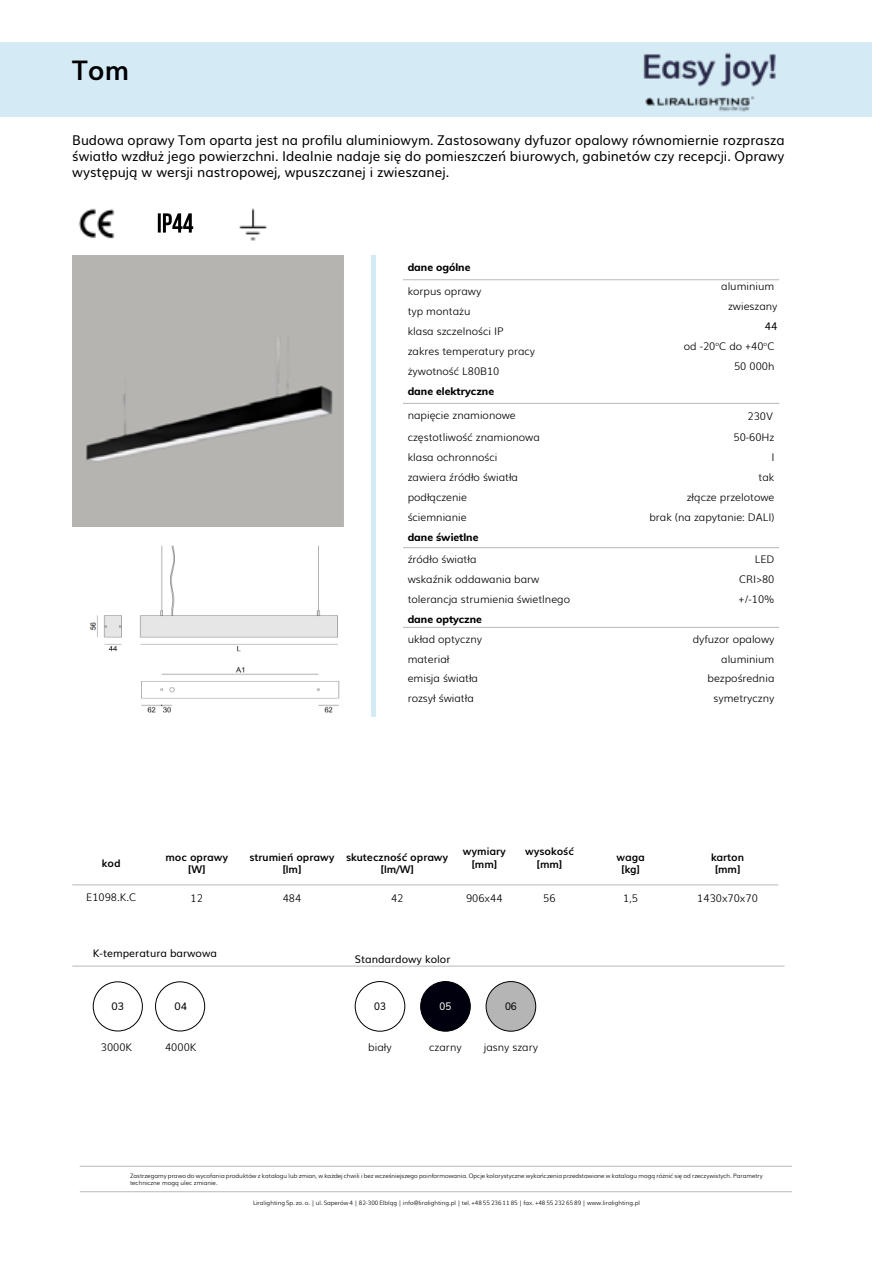
<style>
.page{position:relative;width:893px;height:1263px;background:#fff}
.page>*{position:absolute;margin:0;border:0;box-sizing:border-box;transform-origin:0 0}
.t1{font:700 27px "Muli";color:#000}
.t2{font:700 18px "Muli";color:#000}
.t3{font:13.5px/16.2px "Muli";color:#000;text-align:justify}
.t4{font:300 10.5px/20px "Muli";color:#000;text-align:right}
.t5{font:700 10.5px/12.6px "Muli";color:#000;text-align:center}
.t6{font:800 10.5px "Muli";color:#000}
.t7{font:10.5px "Muli";color:#000}
.t8{font:500 10.5px "Muli";color:#000}
.t9{font:500 10.5px "Muli";color:#000;scale:.94 1}
.t10{font:500 10.5px "Muli";color:#fff;scale:.94 1}
.t11{font:300 6px/7.2px "Muli";color:#000}
.s1{font-weight:400}
</style>
<div class="page">
<img style="left:78px;top:208px;width:37px;height:31px">
<img style="left:239px;top:208px;width:28px;height:33px">
<img style="left:157px;top:213px;width:37px;height:20px">
<hr style="left:72px;top:966px;width:712px;height:1px;background:#b8b8b8">
<div style="left:93px;top:981px;width:50px;height:50px;border:1px solid #000;border-radius:50%"></div>
<div style="left:155px;top:981px;width:50px;height:50px;border:1px solid #000;border-radius:50%"></div>
<div style="left:0;top:43px;width:872px;height:74px;background:#d4eaf4"></div>
<hr style="left:371px;top:255px;width:4px;height:461px;background:#d4eaf4">
<hr style="left:80px;top:1166px;width:712px;height:1px;background:#b8b8b8">
<hr style="left:80px;top:1191px;width:712px;height:1px;background:#b8b8b8">
<img style="left:636px;top:42px;width:150px;height:70px">
<hr style="left:72px;top:884px;width:78px;height:1px;background:#b8b8b8">
<hr style="left:150px;top:884px;width:93px;height:1px;background:#b8b8b8">
<hr style="left:243px;top:884px;width:98px;height:1px;background:#b8b8b8">
<hr style="left:341px;top:884px;width:113px;height:1px;background:#b8b8b8">
<hr style="left:454px;top:884px;width:61px;height:1px;background:#b8b8b8">
<hr style="left:515px;top:884px;width:69px;height:1px;background:#b8b8b8">
<hr style="left:584px;top:884px;width:93px;height:1px;background:#b8b8b8">
<hr style="left:677px;top:884px;width:101px;height:1px;background:#b8b8b8">
<div style="left:72px;top:255px;width:271px;height:271px;background:#b5b4b1"></div>
<img style="left:86px;top:341px;width:247px;height:120px">
<hr style="left:586px;top:279px;width:193px;height:1px;background:#b8b8b8">
<hr style="left:586px;top:403px;width:193px;height:1px;background:#b8b8b8">
<hr style="left:403px;top:279px;width:183px;height:1px;background:#b8b8b8">
<hr style="left:403px;top:403px;width:183px;height:1px;background:#b8b8b8">
<hr style="left:403px;top:547px;width:183px;height:1px;background:#b8b8b8">
<hr style="left:586px;top:547px;width:193px;height:1px;background:#b8b8b8">
<hr style="left:403px;top:627px;width:183px;height:1px;background:#b8b8b8">
<hr style="left:586px;top:627px;width:193px;height:1px;background:#b8b8b8">
<div style="left:421px;top:981px;width:49px;height:50px;background:#00000e;border-radius:50%"></div>
<div style="left:420px;top:981px;width:51px;height:50px;border:1px solid #000;border-radius:50%"></div>
<div style="left:486px;top:981px;width:50px;height:50px;background:#b5b5b5;border-radius:50%"></div>
<div style="left:486px;top:981px;width:50px;height:50px;border:1px solid #000;border-radius:50%"></div>
<div style="left:355px;top:981px;width:50px;height:50px;border:1px solid #000;border-radius:50%"></div>
<img style="left:90px;top:545px;width:250px;height:168px">
<h2 class="t2" style="left:72px;top:50px;width:118px">ROLAND 200</h2>
<h1 class="t1" style="left:72px;top:49px;width:58px">Tom</h1>
<p class="t3" style="left:72px;top:130px;width:714px">Budowa oprawy Tom oparta jest na profilu aluminiowym. Zastosowany dyfuzor opalowy równomiernie rozprasza światło wzdłuż jego powierzchni. Idealnie nadaje się do pomieszczeń biurowych, gabinetów czy recepcji. Oprawy występują w wersji nastropowej, wpuszczanej i zwieszanej.</p>
<p class="t6" style="left:408px;top:259px;width:64px">dane ogólne</p>
<p class="t4" style="left:408px;top:280px;width:129px;text-align:left">korpus oprawy<br>typ montażu<br>klasa szczelności IP zakres temperatury pracy żywotność L80B10</p>
<p class="t4" style="left:721px;top:275px;width:58px">aluminium zwieszany</p>
<p class="t4" style="left:684px;top:315px;width:95px"><span class="s1">44<br></span>od -20<sup>o</sup>C do +40<sup>o</sup>C<br>50 000h</p>
<p class="t6" style="left:408px;top:383px;width:88px">dane elektryczne</p>
<p class="t4" style="left:408px;top:404px;width:110px">napięcie znamionowe</p>
<p class="t4" style="left:747px;top:405px;width:27px">230V</p>
<p class="t4" style="left:408px;top:427px;width:134px">częstotliwość znamionowa</p>
<p class="t4" style="left:734px;top:427px;width:42px">50-60Hz</p>
<p class="t4" style="left:408px;top:447px;width:91px">klasa ochronności</p>
<p class="t4" style="left:771px;top:447px;width:5px">I</p>
<p class="t4" style="left:408px;top:467px;width:112px">zawiera źródło światła</p>
<p class="t4" style="left:759px;top:467px;width:17px">tak</p>
<p class="t4" style="left:408px;top:486px;width:61px">podłączenie</p>
<p class="t4" style="left:687px;top:486px;width:89px">złącze przelotowe</p>
<p class="t4" style="left:408px;top:506px;width:60px">ściemnianie</p>
<p class="t4" style="left:649px;top:506px;width:127px">brak (na zapytanie: DALI)</p>
<p class="t6" style="left:408px;top:529px;width:72px">dane świetlne</p>
<p class="t4" style="left:408px;top:548px;width:70px">źródło światła</p>
<p class="t4" style="left:755px;top:548px;width:21px">LED</p>
<p class="t4" style="left:408px;top:568px;width:133px">wskaźnik oddawania barw</p>
<p class="t4" style="left:739px;top:568px;width:37px">CRI&gt;80</p>
<p class="t4" style="left:408px;top:588px;width:164px">tolerancja strumienia świetlnego</p>
<p class="t4" style="left:738px;top:588px;width:38px">+/-10%</p>
<p class="t6" style="left:408px;top:611px;width:76px">dane optyczne</p>
<p class="t4" style="left:408px;top:628px;width:76px">układ optyczny</p>
<p class="t4" style="left:693px;top:628px;width:83px">dyfuzor opalowy</p>
<p class="t4" style="left:408px;top:648px;width:43px">materiał</p>
<p class="t4" style="left:721px;top:648px;width:55px">aluminium</p>
<p class="t4" style="left:408px;top:668px;width:72px">emisja światła</p>
<p class="t4" style="left:708px;top:668px;width:68px">bezpośrednia</p>
<p class="t4" style="left:408px;top:688px;width:68px">rozsył światła</p>
<p class="t4" style="left:714px;top:688px;width:62px">symetryczny</p>
<p class="t5" style="left:102px;top:856px;width:20px">kod</p>
<p class="t5" style="left:165px;top:850px;width:64px">moc oprawy [W]</p>
<p class="t5" style="left:249px;top:850px;width:87px">strumień oprawy [lm]</p>
<p class="t5" style="left:346px;top:850px;width:104px">skuteczność oprawy [lm/W]</p>
<p class="t5" style="left:463px;top:844px;width:44px">wymiary [mm]</p>
<p class="t5" style="left:525px;top:844px;width:50px">wysokość [mm]</p>
<p class="t5" style="left:616px;top:850px;width:30px">waga [kg]</p>
<p class="t5" style="left:711px;top:850px;width:35px">karton [mm]</p>
<p class="t4" style="left:86px;top:886px;width:52px">E1098.K.C</p>
<p class="t4" style="left:191px;top:887px;width:14px">12</p>
<p class="t4" style="left:283px;top:887px;width:20px">484</p>
<p class="t4" style="left:391px;top:887px;width:14px">42</p>
<p class="t4" style="left:466px;top:887px;width:38px">906x44</p>
<p class="t4" style="left:543px;top:887px;width:14px">56</p>
<p class="t4" style="left:623px;top:887px;width:16px">1,5</p>
<p class="t4" style="left:697px;top:887px;width:62px">1430x70x70</p>
<p class="t7" style="left:93px;top:944px;width:126px">K-temperatura barwowa</p>
<p class="t8" style="left:111px;top:999px;width:14px">03</p>
<p class="t8" style="left:174px;top:999px;width:14px">04</p>
<p class="t4" style="left:101px;top:1037px;width:33px">3000K</p>
<p class="t4" style="left:165px;top:1037px;width:33px">4000K</p>
<p class="t7" style="left:355px;top:950px;width:97px">Standardowy kolor</p>
<p class="t9" style="left:374px;top:998px;width:14px">03</p>
<p class="t10" style="left:440px;top:998px;width:14px">05</p>
<p class="t9" style="left:505px;top:998px;width:14px">06</p>
<p class="t4" style="left:429px;top:1036px;width:34px">czarny</p>
<p class="t4" style="left:484px;top:1036px;width:56px">jasny szary</p>
<p class="t4" style="left:368px;top:1036px;width:25px">biały</p>
<p class="t11" style="left:130px;top:1171px;width:634px">Zastrzegamy prawo do wycofania produktów z katalogu lub zmian, w każdej chwili i bez wcześniejszego poinformowania. Opcje kolorystyczne wykończenia przedstawione w katalogu mogą różnić się od rzeczywistych. Parametry techniczne mogą ulec zmianie.</p>
<p class="t11" style="left:253px;top:1199px;width:388px">Liralighting Sp. zo. o. | ul. Saperów 4 | 82-300 Elbląg | info@liralighting.pl | tel. +48 55 236 11 85 | fax. +48 55 232 65 89 | www.liralighting.pl</p>
</div>
